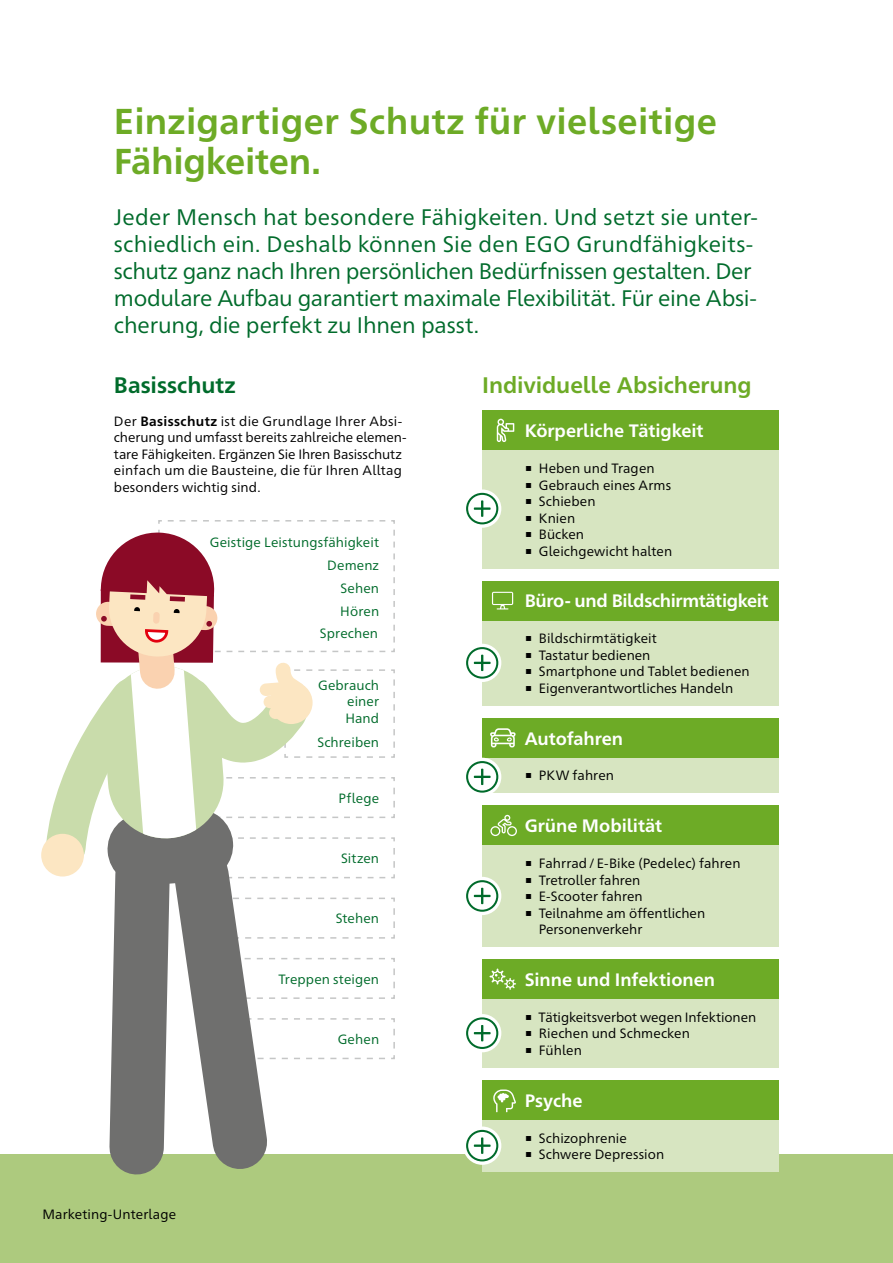
<style>
.page{position:relative;width:893px;height:1263px;background:#fff}
.page>*{position:absolute;margin:0;border:0;box-sizing:border-box;transform-origin:0 0}
.t1{font:700 36px/40.5px "HDI Pro";letter-spacing:.005em;color:#6dab26}
.t2{font:22.5px/27px "HDI Pro";letter-spacing:-.005em;color:#006b2b}
.t3{font:700 22.5px "HDI Pro";letter-spacing:-.005em;color:#6dab26}
.t4{font:700 22.5px "HDI Pro";color:#006b2b}
.t5{font:700 18px "HDI Pro";letter-spacing:-.005em;color:#fff}
.t6{font:13.5px/16.5px "HDI Pro";letter-spacing:.005em;color:#000}
.t7{font:13.5px/16.5px "HDI Pro";letter-spacing:.01em;color:#006b2b;text-align:justify}
.s1{font-weight:700}
.s2{font-family:"HDI Gerling Sans Regular"}
</style>
<div class="page">
<div style="left:0;top:1154px;width:893px;height:109px;background:#adca7e"></div>
<svg style="left:306px;top:897px;width:89px;height:42px"></svg>
<svg style="left:306px;top:1018px;width:89px;height:42px"></svg>
<svg style="left:305px;top:958px;width:90px;height:41px"></svg>
<div style="left:482px;top:450px;width:297px;height:118px;background:#d7e5c1"></div>
<div style="left:482px;top:411px;width:297px;height:39px;background:#6dab26"></div>
<svg style="left:497px;top:419px;width:17px;height:23px"></svg>
<div style="left:482px;top:620px;width:297px;height:85px;background:#d7e5c1"></div>
<div style="left:482px;top:581px;width:297px;height:39px;background:#6dab26"></div>
<svg style="left:492px;top:592px;width:21px;height:17px"></svg>
<div style="left:482px;top:757px;width:297px;height:36px;background:#d7e5c1"></div>
<div style="left:482px;top:718px;width:297px;height:39px;background:#6dab26"></div>
<svg style="left:490px;top:728px;width:26px;height:19px"></svg>
<div style="left:482px;top:845px;width:297px;height:102px;background:#d7e5c1"></div>
<div style="left:482px;top:806px;width:297px;height:39px;background:#6dab26"></div>
<svg style="left:490px;top:815px;width:27px;height:21px"></svg>
<div style="left:482px;top:999px;width:297px;height:68px;background:#d7e5c1"></div>
<div style="left:482px;top:959px;width:297px;height:40px;background:#6dab26"></div>
<svg style="left:490px;top:968px;width:26px;height:22px"></svg>
<svg style="left:463px;top:489px;width:38px;height:39px"></svg>
<svg style="left:467px;top:494px;width:30px;height:29px"></svg>
<div style="left:466px;top:493px;width:32px;height:31px;border:2px solid #006b2b;border-radius:50%"></div>
<svg style="left:474px;top:500px;width:17px;height:17px"></svg>
<svg style="left:463px;top:644px;width:38px;height:38px"></svg>
<svg style="left:467px;top:648px;width:30px;height:30px"></svg>
<div style="left:466px;top:647px;width:32px;height:32px;border:2px solid #006b2b;border-radius:50%"></div>
<svg style="left:474px;top:655px;width:17px;height:16px"></svg>
<svg style="left:463px;top:758px;width:38px;height:38px"></svg>
<svg style="left:467px;top:762px;width:30px;height:30px"></svg>
<div style="left:466px;top:761px;width:32px;height:32px;border:2px solid #006b2b;border-radius:50%"></div>
<svg style="left:474px;top:769px;width:17px;height:16px"></svg>
<svg style="left:463px;top:877px;width:38px;height:38px"></svg>
<svg style="left:467px;top:881px;width:30px;height:30px"></svg>
<div style="left:466px;top:880px;width:32px;height:32px;border:2px solid #006b2b;border-radius:50%"></div>
<svg style="left:474px;top:888px;width:17px;height:16px"></svg>
<svg style="left:463px;top:1014px;width:38px;height:38px"></svg>
<svg style="left:467px;top:1018px;width:30px;height:30px"></svg>
<div style="left:466px;top:1017px;width:32px;height:32px;border:2px solid #006b2b;border-radius:50%"></div>
<svg style="left:474px;top:1025px;width:17px;height:16px"></svg>
<div style="left:482px;top:1119px;width:297px;height:53px;background:#d7e5c1"></div>
<div style="left:482px;top:1080px;width:297px;height:39px;background:#6dab26"></div>
<svg style="left:493px;top:1089px;width:23px;height:23px"></svg>
<svg style="left:463px;top:1126px;width:38px;height:39px"></svg>
<svg style="left:467px;top:1131px;width:30px;height:29px"></svg>
<div style="left:466px;top:1130px;width:32px;height:31px;border:2px solid #006b2b;border-radius:50%"></div>
<svg style="left:474px;top:1137px;width:17px;height:17px"></svg>
<svg style="left:44px;top:713px;width:52px;height:164px"></svg>
<svg style="left:81px;top:813px;width:219px;height:362px"></svg>
<svg style="left:96px;top:520px;width:299px;height:367px"></svg>
<div style="left:41px;top:834px;width:43px;height:42px;background:#fce6c2;border-radius:50%"></div>
<h1 class="t1" style="left:114px;top:98px;width:605px">Einzigartiger Schutz für vielseitige<br>Fähigkeiten.</h1>
<p class="t2" style="left:114px;top:202px;width:645px">Jeder Mensch hat besondere Fähigkeiten. Und setzt sie unter&shy;schiedlich ein. Deshalb können Sie den EGO Grundfähigkeits&shy;schutz ganz nach Ihren persönlichen Bedürfnissen gestalten. Der modulare Aufbau garantiert maximale Flexibilität. Für eine Absi&shy;cherung, die perfekt zu Ihnen passt.</p>
<h2 class="t4" style="left:114px;top:369px;width:123px">Basisschutz</h2>
<h2 class="t3" style="left:482px;top:369px;width:271px">Individuelle Absicherung</h2>
<p class="t6" style="left:114px;top:412px;width:294px">Der <span class="s1">Basisschutz</span> ist die Grundlage Ihrer Absi&shy;cherung und umfasst bereits zahlreiche elemen&shy;tare Fähigkeiten. Ergänzen Sie Ihren Basisschutz einfach um die Bausteine, die für Ihren Alltag besonders wichtig sind.</p>
<h3 class="t5" style="left:525px;top:418px;width:180px">Körperliche Tätigkeit</h3>
<p class="t6" style="left:525px;top:459px;width:131px"><span class="s2">•</span> Heben und Tragen</p>
<p class="t6" style="left:525px;top:475px;width:148px"><span class="s2">•</span> Gebrauch eines Arms</p>
<p class="t6" style="left:525px;top:492px;width:72px"><span class="s2">•</span> Schieben</p>
<p class="t6" style="left:525px;top:508px;width:52px"><span class="s2">•</span> Knien</p>
<p class="t6" style="left:525px;top:525px;width:61px"><span class="s2">•</span> Bücken</p>
<p class="t6" style="left:525px;top:541px;width:149px"><span class="s2">•</span> Gleichgewicht halten</p>
<p class="t7" style="left:210px;top:533px;width:171px">Geistige Leistungsfähigkeit</p>
<p class="t7" style="left:327px;top:556px;width:53px">Demenz</p>
<p class="t7" style="left:320px;top:599px;width:61px;line-height:21.9px;text-align:right">Hören<br>Sprechen</p>
<p class="t7" style="left:341px;top:579px;width:40px">Sehen</p>
<h3 class="t5" style="left:525px;top:588px;width:245px">Büro- und Bildschirmtätigkeit</h3>
<p class="t6" style="left:525px;top:629px;width:134px"><span class="s2">•</span> Bildschirmtätigkeit</p>
<p class="t6" style="left:525px;top:646px;width:127px"><span class="s2">•</span> Tastatur bedienen</p>
<p class="t6" style="left:525px;top:662px;width:226px"><span class="s2">•</span> Smartphone und Tablet bedienen</p>
<p class="t6" style="left:525px;top:679px;width:210px"><span class="s2">•</span> Eigenverantwortliches Handeln</p>
<p class="t7" style="left:345px;top:676px;width:35px;text-indent:-27px">Gebrauch einer Hand</p>
<p class="t7" style="left:317px;top:733px;width:63px">Schreiben</p>
<h3 class="t5" style="left:525px;top:725px;width:100px">Autofahren</h3>
<p class="t6" style="left:43px;top:1205px;width:135px">Marketing-Unterlage</p>
<p class="t7" style="left:338px;top:789px;width:42px">Pflege</p>
<p class="t7" style="left:341px;top:849px;width:40px">Sitzen</p>
<p class="t7" style="left:336px;top:909px;width:45px">Stehen</p>
<p class="t7" style="left:278px;top:969px;width:102px">Treppen steigen</p>
<p class="t7" style="left:338px;top:1030px;width:43px">Gehen</p>
<p class="t6" style="left:525px;top:766px;width:91px"><span class="s2">•</span> PKW fahren</p>
<h3 class="t5" style="left:525px;top:813px;width:139px">Grüne Mobilität</h3>
<p class="t6" style="left:525px;top:854px;width:217px"><span class="s2">•</span> Fahrrad/E-Bike (Pedelec) fahren</p>
<p class="t6" style="left:525px;top:871px;width:117px"><span class="s2">•</span> Tretroller fahren</p>
<p class="t6" style="left:525px;top:887px;width:120px"><span class="s2">•</span> E-Scooter fahren</p>
<p class="t6" style="left:539px;top:903px;width:168px;text-indent:-14px"><span class="s2">•</span> Teilnahme am öffentlichen<br>Personenverkehr</p>
<h3 class="t5" style="left:525px;top:967px;width:192px">Sinne und Infektionen</h3>
<p class="t6" style="left:525px;top:1008px;width:233px"><span class="s2">•</span> Tätigkeitsverbot wegen Infektionen</p>
<p class="t6" style="left:525px;top:1024px;width:167px"><span class="s2">•</span> Riechen und Schmecken</p>
<p class="t6" style="left:525px;top:1041px;width:59px"><span class="s2">•</span> Fühlen</p>
<h3 class="t5" style="left:525px;top:1087px;width:59px">Psyche</h3>
<p class="t6" style="left:525px;top:1128px;width:104px"><span class="s2">•</span> Schizophrenie</p>
<p class="t6" style="left:525px;top:1145px;width:141px"><span class="s2">•</span> Schwere Depression</p>
</div>
